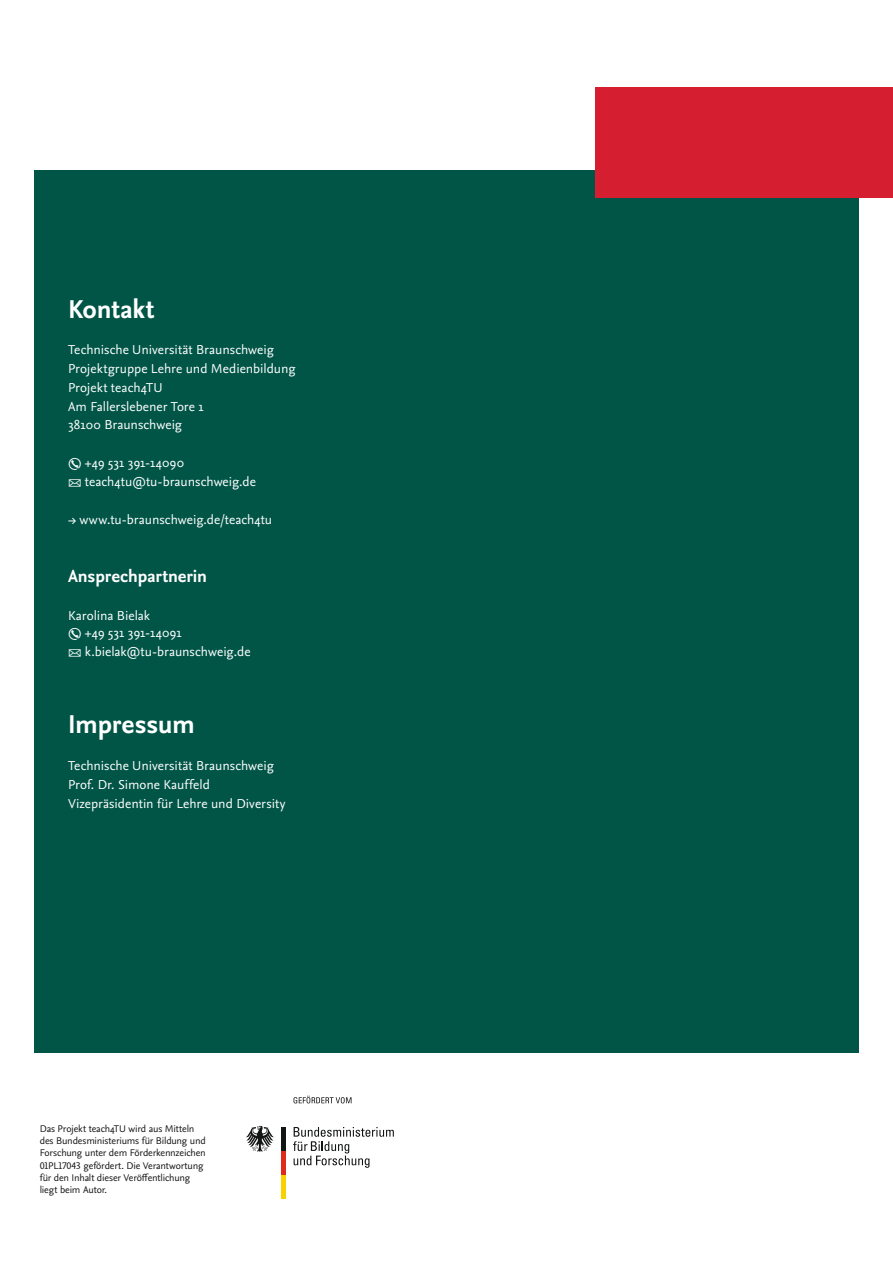
<style>
.page{position:relative;width:893px;height:1263px;background:#fff}
.page>*{position:absolute;margin:0;border:0;box-sizing:border-box;transform-origin:0 0}
.t1{font:700 27px "Nexus Sans Pro";letter-spacing:-.01em;color:#fff}
.t2{font:700 18px "Nexus Sans Pro";letter-spacing:-.005em;color:#fff}
.t3{font:13.5px/18.9px "Nexus Sans Pro";color:#fff}
.t4{font:10.05px/12.1px "Nexus Sans Pro";letter-spacing:-.015em;color:#131414}
</style>
<div class="page">
<div style="left:34px;top:170px;width:825px;height:882px;background:#005547"></div>
<div style="left:595px;top:87px;width:298px;height:111px;background:#d51f30"></div>
<svg style="left:293px;top:1127px;width:101px;height:41px"></svg>
<hr style="left:281px;top:1175px;width:4px;height:23px;background:#f7d100">
<hr style="left:281px;top:1151px;width:4px;height:24px;background:#dd2b1d">
<hr style="left:281px;top:1127px;width:4px;height:24px;background:#131414">
<svg style="left:246px;top:1126px;width:28px;height:26px"></svg>
<svg style="left:294px;top:1096px;width:57px;height:7px"></svg>
<h1 class="t1" style="left:68px;top:288px;width:88px">Kontakt</h1>
<p class="t3" style="left:68px;top:339px;width:229px">Technische Universität Braunschweig<br>Projektgruppe Lehre und Medienbildung<br>Projekt teach4TU<br>Am Fallerslebener Tore 1<br>38100 Braunschweig</p>
<p class="t3" style="left:68px;top:453px;width:118px">✆ +49 531 391-14090</p>
<p class="t3" style="left:68px;top:471px;width:190px">• teach4tu@tu-braunschweig.de</p>
<p class="t3" style="left:68px;top:509px;width:206px">→ www.tu-braunschweig.de/teach4tu</p>
<h2 class="t2" style="left:68px;top:563px;width:141px">Ansprechpartnerin</h2>
<p class="t3" style="left:68px;top:606px;width:115px;line-height:17.4px">Karolina Bielak<br>✆ +49 531 391-14091</p>
<p class="t3" style="left:68px;top:642px;width:184px">• k.bielak@tu-braunschweig.de</p>
<h1 class="t1" style="left:68px;top:704px;width:129px">Impressum</h1>
<p class="t3" style="left:68px;top:755px;width:219px">Technische Universität Braunschweig<br>Prof. Dr. Simone Kauffeld<br>Vizepräsidentin für Lehre und Diversity</p>
<p class="t4" style="left:40px;top:1122px;width:168px">Das Projekt teach4TU wird aus Mitteln des Bundesministeriums für Bildung und Forschung unter dem Förderkennzeichen 01PL17043 gefördert. Die Verantwortung für den Inhalt dieser Veröffentlichung liegt beim Autor.</p>
</div>
